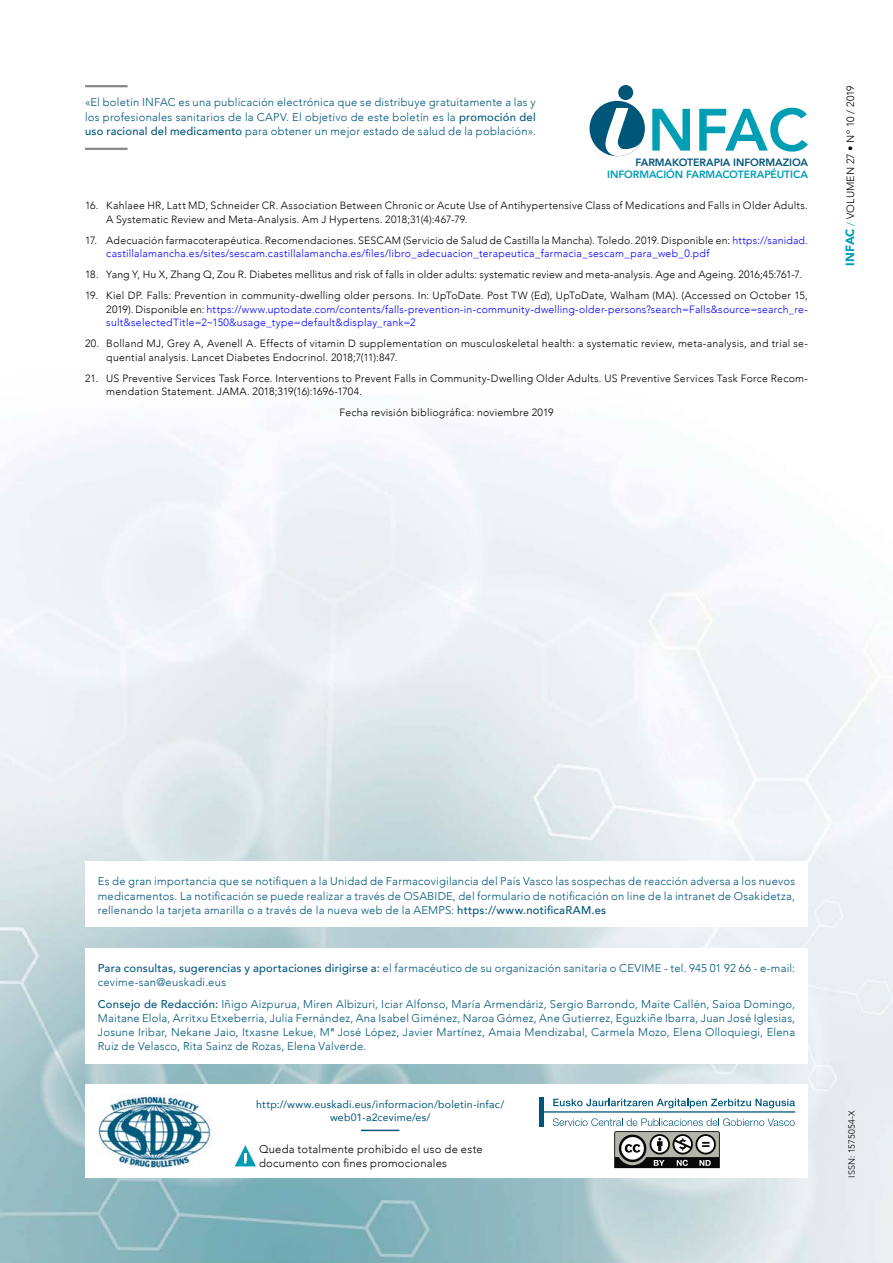
<style>
.page{position:relative;width:893px;height:1263px;background:#fff}
.page>*{position:absolute;margin:0;border:0;box-sizing:border-box;transform-origin:0 0}
.Texto_general{font:300 11.25px/14.2px "Avenir";letter-spacing:.02em;color:#005679;text-align:justify}
.Texto_general-2{font:300 11.25px/14.2px "Avenir";letter-spacing:.02em;color:#000}
.Texto_bibliografia{font:300 10.5px/13.5px "Avenir";letter-spacing:.02em;color:#000}
.Texto_bibliografia-2{font:300 10.5px/13.5px "Avenir";letter-spacing:.02em;color:#00f}
.Texto_general-3{font:10.5px/13.5px "Avenir";letter-spacing:.02em;color:#005679;text-align:center}
.t1{font:800 10.5px "Avenir";letter-spacing:-.01em;color:#009eb5}
.t2{font:800 10.5px "Avenir";letter-spacing:-.01em;color:#005679}
.Texto_general-4{font:300 9px "Avenir";letter-spacing:.02em;color:#000}
.s1{font-weight:500}
.s2{color:#000}
.s3{font-weight:900;font-size:12px;color:#009eb5}
.s4{color:#009eb5}
</style>
<div class="page">
<div style="left:589px;top:101px;width:56px;height:55px;background:#005679;border-radius:50%"></div>
<svg style="left:604px;top:108px;width:41px;height:48px"></svg>
<div style="left:618px;top:85px;width:15px;height:15px;background:#005679;border-radius:50%"></div>
<svg style="left:652px;top:109px;width:38px;height:42px"></svg>
<svg style="left:699px;top:108px;width:109px;height:44px"></svg>
<hr style="left:85px;top:85px;width:43px;height:2px;background:#898989">
<hr style="left:85px;top:148px;width:43px;height:2px;background:#898989">
<hr style="left:361px;top:1130px;width:38px;height:1px;background:#005679">
<img style="left:98px;top:1094px;width:113px;height:74px">
<svg style="left:553px;top:1099px;width:242px;height:9px"></svg>
<hr style="left:539px;top:1097px;width:4px;height:30px;background:#005679">
<hr style="left:539px;top:1111px;width:256px;height:1px;background:#005679">
<svg style="left:235px;top:1145px;width:21px;height:21px"></svg>
<svg style="left:553px;top:1118px;width:242px;height:51px"></svg>
<p class="Texto_general" style="left:85px;top:95px;width:452px">«El boletín INFAC es una publicación electrónica que se distribuye gratuitamente a las y los profesionales sanitarios de la CAPV. El objetivo de este boletín es la <span class="s1">promoción del uso racional del medicamento</span> para obtener un mejor estado de salud de la población».</p>
<p class="t2" style="left:635px;top:154px;width:174px">FARMAKOTERAPIA INFORMAZIOA</p>
<p class="t1" style="left:607px;top:167px;width:202px">INFORMACIÓN FARMACOTERAPÉUTICA</p>
<p class="Texto_bibliografia" style="left:106px;top:199px;width:703px;text-indent:-21px">16. Kahlaee HR, Latt MD, Schneider CR. Association Between Chronic or Acute Use of Antihypertensive Class of Medications and Falls in Older Adults.<br>A Systematic Review and Meta-Analysis. Am J Hypertens. 2018;31(4):467-79.</p>
<p class="Texto_bibliografia-2" style="left:106px;top:233px;width:703px;text-indent:-21px"><span class="s2">17. Adecuación farmacoterapéutica. Recomendaciones. SESCAM (Servicio de Salud de Castilla la Mancha). Toledo. 2019. Disponible en:</span> https://sanidad. castillalamancha.es/sites/sescam.castillalamancha.es/files/libro_adecuacion_terapeutica_farmacia_sescam_para_web_0.pdf</p>
<p class="Texto_bibliografia" style="left:85px;top:268px;width:718px">18. Yang Y, Hu X, Zhang Q, Zou R. Diabetes mellitus and risk of falls in older adults: systematic review and meta-analysis. Age and Ageing. 2016;45:761-7.</p>
<p class="Texto_bibliografia-2" style="left:106px;top:289px;width:703px;text-align:justify;text-indent:-21px"><span class="s2">19. Kiel DP. Falls: Prevention in community-dwelling older persons. In: UpToDate. Post TW (Ed), UpToDate, Walham (MA). (Accessed on October 15, 2019). Disponible en:</span> https://www.uptodate.com/contents/falls-prevention-in-community-dwelling-older-persons?search=Falls&amp;source=search_re&shy;sult&amp;selectedTitle=2~150&amp;usage_type=default&amp;display_rank=2</p>
<p class="Texto_bibliografia" style="left:106px;top:337px;width:703px;text-indent:-21px">20. Bolland MJ, Grey A, Avenell A. Effects of vitamin D supplementation on musculoskeletal health: a systematic review, meta-analysis, and trial se&shy;quential analysis. Lancet Diabetes Endocrinol. 2018;7(11):847.</p>
<p class="Texto_bibliografia" style="left:106px;top:371px;width:703px;text-indent:-21px">21. US Preventive Services Task Force. Interventions to Prevent Falls in Community-Dwelling Older Adults. US Preventive Services Task Force Recom&shy;mendation Statement. JAMA. 2018;319(16):1696-1704.</p>
<p class="Texto_bibliografia" style="left:339px;top:406px;width:216px">Fecha revisión bibliográfica: noviembre 2019</p>
<p class="Texto_bibliografia" style="left:844px;top:266px;width:182px;rotate:-90deg"><span class="s3">INFAC</span> <span class="s4">/</span> VOLUMEN 27 • Nº 10 / 2019</p>
<p class="Texto_general" style="left:98px;top:874px;width:699px">Es de gran importancia que se notifiquen a la Unidad de Farmacovigilancia del País Vasco las sospechas de reacción adversa a los nuevos medicamentos. La notificación se puede realizar a través de OSABIDE, del formulario de notificación on line de la intranet de Osakidetza, rellenando la tarjeta amarilla o a través de la nueva web de la AEMPS: <span class="s1">https://www.notificaRAM.es</span></p>
<p class="Texto_general" style="left:98px;top:961px;width:699px"><span class="s1">Para consultas, sugerencias y aportaciones dirigirse a:</span> el farmacéutico de su organización sanitaria o CEVIME - tel. 945 01 92 66 - e-mail: cevime-san@euskadi.eus</p>
<p class="Texto_general" style="left:98px;top:997px;width:699px"><span class="s1">Consejo de Redacción:</span> Iñigo Aizpurua, Miren Albizuri, Iciar Alfonso, María Armendáriz, Sergio Barrondo, Maite Callén, Saioa Domingo, Maitane Elola, Arritxu Etxeberria, Julia Fernández, Ana Isabel Giménez, Naroa Gómez, Ane Gutierrez, Eguzkiñe Ibarra, Juan José Iglesias, Josune Iribar, Nekane Jaio, Itxasne Lekue, Mª José López, Javier Martínez, Amaia Mendizabal, Carmela Mozo, Elena Olloquiegi, Elena Ruiz de Velasco, Rita Sainz de Rozas, Elena Valverde.</p>
<p class="Texto_general-3" style="left:256px;top:1097px;width:250px">http://www.euskadi.eus/informacion/boletin-infac/ web01-a2cevime/es/</p>
<p class="Texto_general-2" style="left:259px;top:1142px;width:225px">Queda totalmente prohibido el uso de este documento con fines promocionales</p>
<p class="Texto_general-4" style="left:846px;top:1178px;width:69px;rotate:-90deg">ISSN: 1575054-X</p>
</div>
